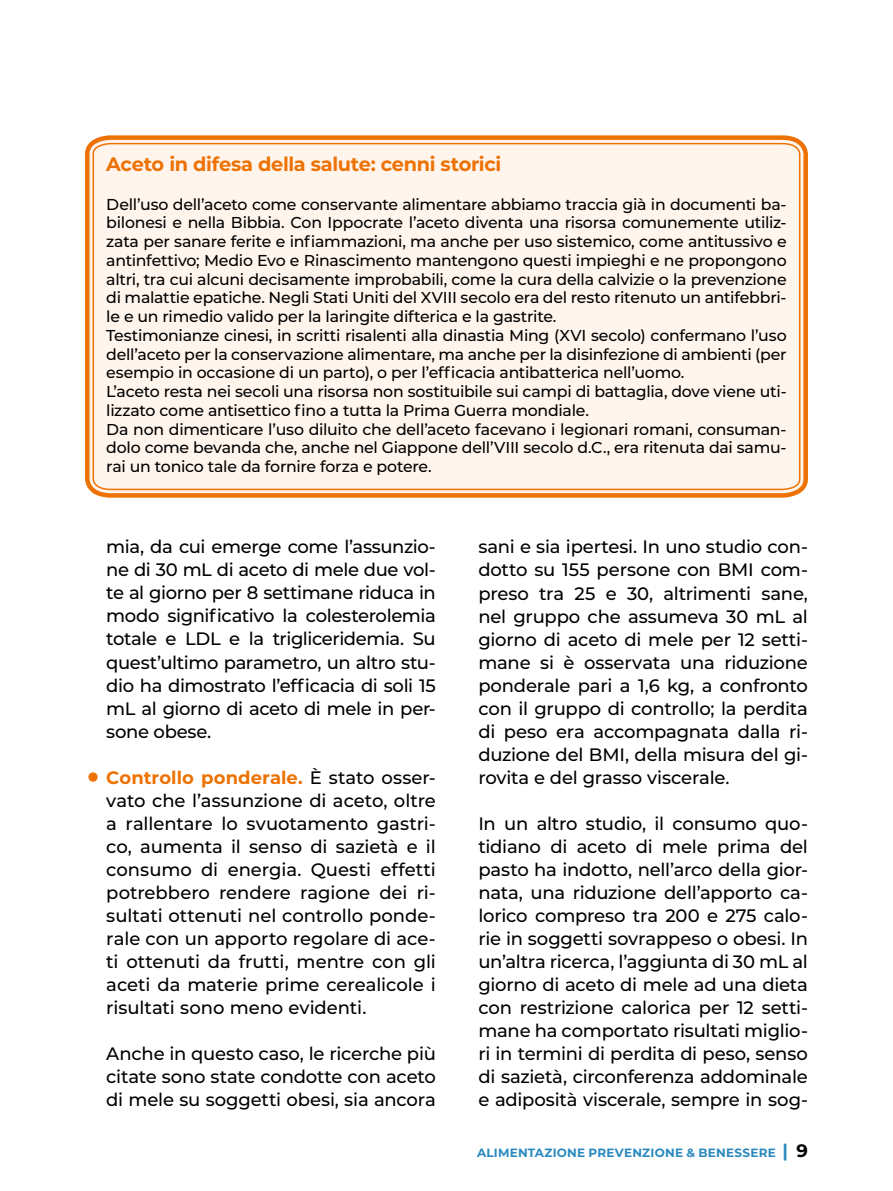
<style>
.page{position:relative;width:893px;height:1191px;background:#fff}
.page>*{position:absolute;margin:0;border:0;box-sizing:border-box;transform-origin:0 0}
.t1{font:700 19.5px "Montserrat";letter-spacing:-.015em;color:#ee7203}
.t2{font:500 18px/23px "Montserrat";letter-spacing:-.01em;color:#000;text-align:justify}
.t3{font:500 15.75px/18.8px "Montserrat";letter-spacing:-.015em;color:#000}
.t4{font:700 12px "Montserrat";letter-spacing:.02em;color:#2a8ac0}
.s1{font-size:51px;color:#ee7203}
.s2{font-weight:700;color:#ee7203}
.s3{font-size:18px}
.s4{font-size:18px;color:#000}
</style>
<div class="page">
<svg style="left:85px;top:135px;width:723px;height:363px;background:#f4a25a"></svg>
<div style="left:92px;top:142px;width:709px;height:349px;background:#fff5ed"></div>
<p class="t1" style="left:106px;top:150px;width:396px">Aceto in difesa della salute: cenni storici</p>
<p class="t3" style="left:106px;top:194px;width:682px">Dell’uso dell’aceto come conservante alimentare abbiamo traccia già in documenti ba&shy;bilonesi e nella Bibbia. Con Ippocrate l’aceto diventa una risorsa comunemente utiliz&shy;zata per sanare ferite e infiammazioni, ma anche per uso sistemico, come antitussivo e antinfettivo; Medio Evo e Rinascimento mantengono questi impieghi e ne propongono altri, tra cui alcuni decisamente improbabili, come la cura della calvizie o la prevenzione di malattie epatiche. Negli Stati Uniti del XVIII secolo era del resto ritenuto un antifebbri&shy;le e un rimedio valido per la laringite difterica e la gastrite.<br>Testimonianze cinesi, in scritti risalenti alla dinastia Ming (XVI secolo) confermano l’uso dell’aceto per la conservazione alimentare, ma anche per la disinfezione di ambienti (per esempio in occasione di un parto), o per l’efficacia antibatterica nell’uomo.<br>L’aceto resta nei secoli una risorsa non sostituibile sui campi di battaglia, dove viene uti&shy;lizzato come antisettico fino a tutta la Prima Guerra mondiale.<br>Da non dimenticare l’uso diluito che dell’aceto facevano i legionari romani, consuman&shy;dolo come bevanda che, anche nel Giappone dell’VIII secolo d.C., era ritenuta dai samu&shy;rai un tonico tale da fornire forza e potere.</p>
<p class="t2" style="left:106px;top:535px;width:331px">mia, da cui emerge come l’assunzio&shy;ne di 30 mL di aceto di mele due vol&shy;te al giorno per 8 settimane riduca in modo significativo la colesterolemia totale e LDL e la trigliceridemia. Su quest’ultimo parametro, un altro stu&shy;dio ha dimostrato l’efficacia di soli 15 mL al giorno di aceto di mele in per&shy;sone obese.</p>
<p class="t2" style="left:106px;top:765px;width:331px;text-indent:-21px"><span class="s1">•</span> <span class="s2">Controllo ponderale.</span> È stato osser&shy;vato che l’assunzione di aceto, oltre a rallentare lo svuotamento gastri&shy;co, aumenta il senso di sazietà e il consumo di energia. Questi effetti potrebbero rendere ragione dei ri&shy;sultati ottenuti nel controllo ponde&shy;rale con un apporto regolare di ace&shy;ti ottenuti da frutti, mentre con gli aceti da materie prime cerealicole i risultati sono meno evidenti.</p>
<p class="t2" style="left:106px;top:1041px;width:331px">Anche in questo caso, le ricerche più citate sono state condotte con aceto di mele su soggetti obesi, sia ancora</p>
<p class="t2" style="left:478px;top:535px;width:331px">sani e sia ipertesi. In uno studio con&shy;dotto su 155 persone con BMI com&shy;preso tra 25 e 30, altrimenti sane, nel gruppo che assumeva 30 mL al giorno di aceto di mele per 12 setti&shy;mane si è osservata una riduzione ponderale pari a 1,6 kg, a confronto con il gruppo di controllo; la perdita di peso era accompagnata dalla ri&shy;duzione del BMI, della misura del gi&shy;rovita e del grasso viscerale.</p>
<p class="t2" style="left:478px;top:811px;width:331px">In un altro studio, il consumo quo&shy;tidiano di aceto di mele prima del pasto ha indotto, nell’arco della gior&shy;nata, una riduzione dell’apporto ca&shy;lorico compreso tra 200 e 275 calo&shy;rie in soggetti sovrappeso o obesi. In un’altra ricerca, l’aggiunta di 30 mL al giorno di aceto di mele ad una dieta con restrizione calorica per 12 setti&shy;mane ha comportato risultati miglio&shy;ri in termini di perdita di peso, senso di sazietà, circonferenza addominale e adiposità viscerale, sempre in sog-</p>
<p class="t4" style="left:477px;top:1144px;width:332px">ALIMENTAZIONE PREVENZIONE &amp; BENESSERE <span class="s3">|</span> <span class="s4">9</span></p>
</div>
